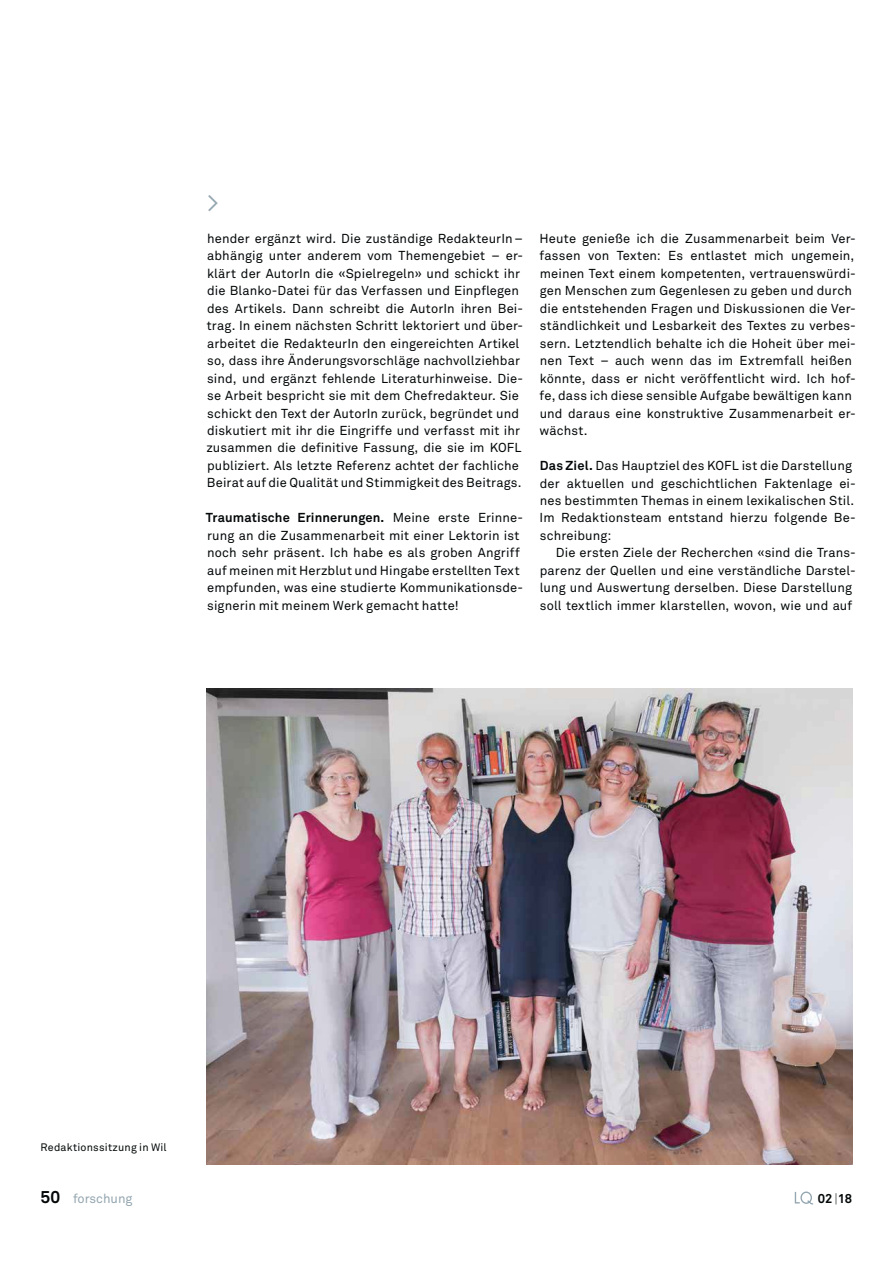
<style>
.page{position:relative;width:893px;height:1263px;background:#fff}
.page>*{position:absolute;margin:0;border:0;box-sizing:border-box;transform-origin:0 0}
.t1{font:25.8px "Akkurat Pro";color:#94a6b0}
.t2{font:12.9px/17.4px "Akkurat Pro";letter-spacing:.01em;color:#040809}
.t3{font:12.9px "Akkurat Pro";color:#94a6b0}
.t4{font:700 12.9px "Akkurat Pro";color:#040809}
.t5{font:10.8px "Akkurat Pro";letter-spacing:.02em;color:#040809}
.s1{font-weight:700}
.s2{font-weight:700;font-size:17.1px;color:#040809}
.s3{font-family:"Akkurat Light Pro";font-weight:400}
</style>
<div class="page">
<svg style="left:795px;top:1192px;width:18px;height:13px"></svg>
<img style="left:207px;top:689px;width:645px;height:476px">
<h1 class="t1" style="left:207px;top:192px;width:14px">&gt;</h1>
<p class="t2" style="left:206px;top:231px;width:318px">hender ergänzt wird. Die zuständige RedakteurIn – abhängig unter anderem vom Themengebiet – er&shy;klärt der AutorIn die «Spielregeln» und schickt ihr die Blanko-Datei für das Verfassen und Einpflegen des Artikels. Dann schreibt die AutorIn ihren Bei&shy;trag. In einem nächsten Schritt lektoriert und über&shy;arbeitet die RedakteurIn den eingereichten Artikel so, dass ihre Änderungsvorschläge nachvollziehbar sind, und ergänzt fehlende Literaturhinweise. Die&shy;se Arbeit bespricht sie mit dem Chefredakteur. Sie schickt den Text der AutorIn zurück, begründet und diskutiert mit ihr die Eingriffe und verfasst mit ihr zusammen die definitive Fassung, die sie im KOFL publiziert. Als letzte Referenz achtet der fachliche Beirat auf die Qualität und Stimmigkeit des Beitrags.</p>
<p class="t2" style="left:206px;top:510px;width:319px"><span class="s1">Traumatische Erinnerungen.</span> Meine erste Erinne&shy;rung an die Zusammenarbeit mit einer Lektorin ist noch sehr präsent. Ich habe es als groben Angriff auf meinen mit Herzblut und Hingabe erstellten Text empfunden, was eine studierte Kommunikationsde&shy;signerin mit meinem Werk gemacht hatte!</p>
<p class="t2" style="left:539px;top:231px;width:318px">Heute genieße ich die Zusammenarbeit beim Ver&shy;fassen von Texten: Es entlastet mich ungemein, meinen Text einem kompetenten, vertrauenswürdi&shy;gen Menschen zum Gegenlesen zu geben und durch die entstehenden Fragen und Diskussionen die Ver&shy;ständlichkeit und Lesbarkeit des Textes zu verbes&shy;sern. Letztendlich behalte ich die Hoheit über mei&shy;nen Text – auch wenn das im Extremfall heißen könnte, dass er nicht veröffentlicht wird. Ich hof&shy;fe, dass ich diese sensible Aufgabe bewältigen kann und daraus eine konstruktive Zusammenarbeit er&shy;wächst.</p>
<p class="t2" style="left:540px;top:458px;width:318px"><span class="s1">Das Ziel.</span> Das Hauptziel des KOFL ist die Darstellung der aktuellen und geschichtlichen Faktenlage ei&shy;nes bestimmten Themas in einem lexikalischen Stil.<br>Im Redaktionsteam entstand hierzu folgende Be&shy;schreibung:</p>
<p class="t2" style="left:540px;top:546px;width:318px;text-indent:16px">Die ersten Ziele der Recherchen «sind die Trans&shy;parenz der Quellen und eine verständliche Darstel&shy;lung und Auswertung derselben. Diese Darstellung soll textlich immer klarstellen, wovon, wie und auf</p>
<p class="t5" style="left:41px;top:1143px;width:128px">Redaktionssitzung in Wil</p>
<p class="t3" style="left:41px;top:1194px;width:94px"><span class="s2">50</span> forschung</p>
<p class="t4" style="left:818px;top:1194px;width:36px">02 <span class="s3">|</span>18</p>
</div>
